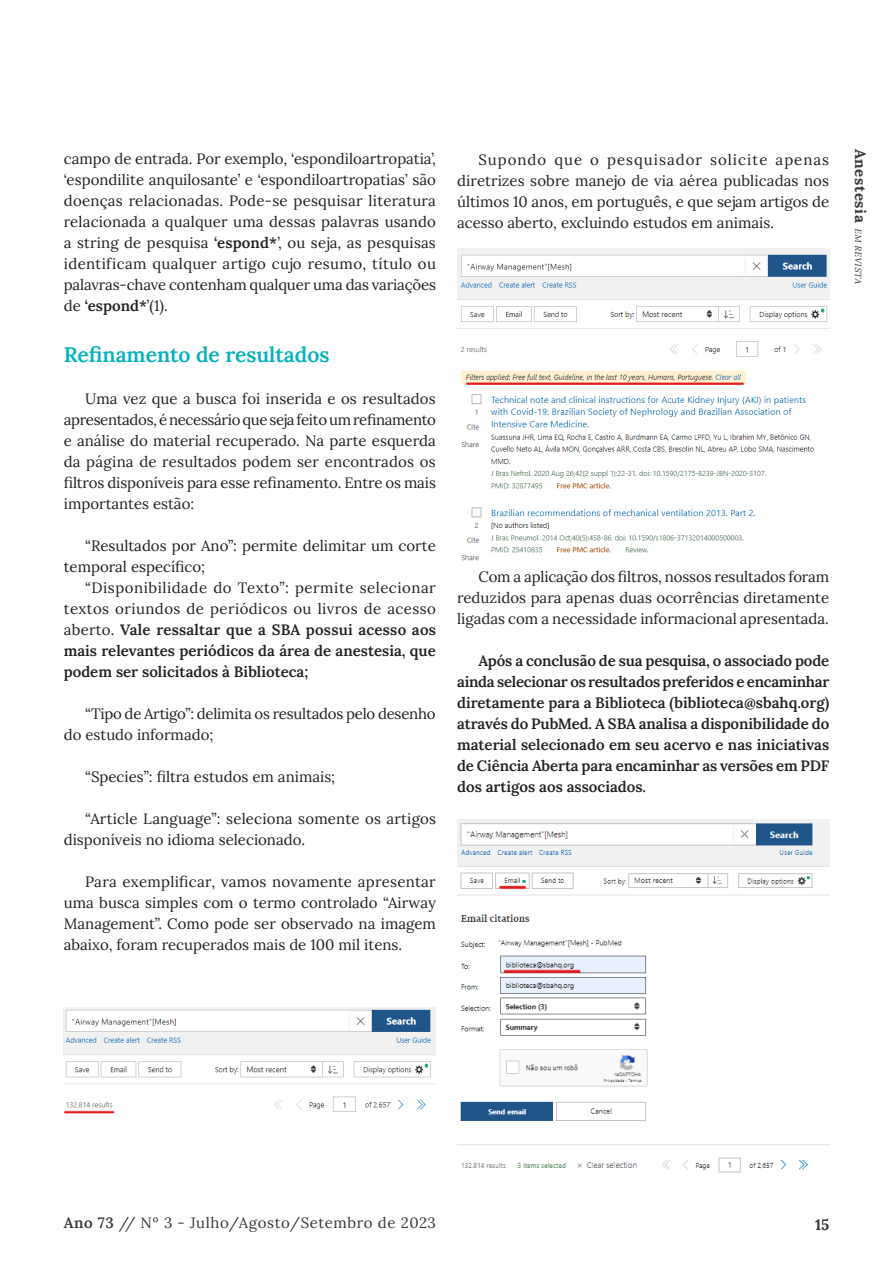
<style>
.page{position:relative;width:893px;height:1263px;background:#fff}
.page>*{position:absolute;margin:0;border:0;box-sizing:border-box;transform-origin:0 0}
.TX{font:600 21px "Lora";color:#00b2bb}
.TX-2{font:15px/21px "Lora";color:#231f20;text-align:justify}
.TX-3{font:600 15px/21px "Lora";color:#231f20;text-align:justify}
.t1{font:15px "Lora";letter-spacing:.04em;color:#373837}
.t2{font:700 15px "Lora";letter-spacing:.04em;color:#373837}
.s1{font-weight:600}
.s2{font-weight:400}
.s3{font-weight:400;font-style:italic;font-size:9px}
</style>
<div class="page">
<img style="left:64px;top:1008px;width:372px;height:106px">
<img style="left:457px;top:249px;width:372px;height:312px">
<img style="left:457px;top:820px;width:372px;height:353px">
<p class="TX-2" style="left:64px;top:147px;width:374px">campo de entrada. Por exemplo, ‘espondiloartropatia’, ‘espondilite anquilosante’ e ‘espondiloartropatias’ são doenças relacionadas. Pode-se pesquisar literatura relacionada a qualquer uma dessas palavras usando a string de pesquisa <span class="s1">‘espond*</span>’, ou seja, as pesquisas identificam qualquer artigo cujo resumo, título ou palavras-chave contenham qualquer uma das variações de <span class="s1">‘espond*</span>’(1).</p>
<p class="TX" style="left:64px;top:339px;width:267px">Refinamento de resultados</p>
<p class="TX-2" style="left:64px;top:387px;width:374px;text-indent:21px">Uma vez que a busca foi inserida e os resultados apresentados, é necessário que seja feito um refinamento e análise do material recuperado. Na parte esquerda da página de resultados podem ser encontrados os filtros disponíveis para esse refinamento. Entre os mais importantes estão:</p>
<p class="TX-2" style="left:64px;top:534px;width:374px;text-indent:21px">“Resultados por Ano”: permite delimitar um corte temporal específico;</p>
<p class="TX-3" style="left:64px;top:576px;width:374px;text-indent:21px"><span class="s2">“Disponibilidade do Texto”: permite selecionar textos oriundos de periódicos ou livros de acesso aberto.</span> Vale ressaltar que a SBA possui acesso aos mais relevantes periódicos da área de anestesia, que podem ser solicitados à Biblioteca;</p>
<p class="TX-2" style="left:64px;top:702px;width:373px;text-indent:21px">“Tipo de Artigo”: delimita os resultados pelo desenho do estudo informado;</p>
<p class="TX-2" style="left:85px;top:765px;width:252px">“Species”: filtra estudos em animais;</p>
<p class="TX-2" style="left:64px;top:807px;width:374px;text-indent:21px">“Article Language”: seleciona somente os artigos disponíveis no idioma selecionado.</p>
<p class="TX-2" style="left:64px;top:870px;width:374px;text-indent:21px">Para exemplificar, vamos novamente apresentar uma busca simples com o termo controlado “Airway Management”. Como pode ser observado na imagem abaixo, foram recuperados mais de 100 mil itens.</p>
<p class="TX-2" style="left:457px;top:149px;width:374px;text-indent:21px">Supondo que o pesquisador solicite apenas diretrizes sobre manejo de via aérea publicadas nos últimos 10 anos, em português, e que sejam artigos de acesso aberto, excluindo estudos em animais.</p>
<p class="TX-2" style="left:457px;top:565px;width:374px;text-indent:21px">Com a aplicação dos filtros, nossos resultados foram reduzidos para apenas duas ocorrências diretamente ligadas com a necessidade informacional apresentada.</p>
<p class="TX-3" style="left:457px;top:649px;width:374px;text-indent:21px">Após a conclusão de sua pesquisa, o associado pode ainda selecionar os resultados preferidos e encaminhar diretamente para a Biblioteca (biblioteca@sbahq.org) através do PubMed. A SBA analisa a disponibilidade do material selecionado em seu acervo e nas iniciativas de Ciência Aberta para encaminhar as versões em PDF dos artigos aos associados.</p>
<p class="t2" style="left:872px;top:149px;width:139px;rotate:90deg">Anestesia <span class="s3">EM REVISTA</span></p>
<p class="t1" style="left:64px;top:1211px;width:374px"><span class="s1">Ano 73</span> // Nº 3 - Julho/Agosto/Setembro de 2023</p>
<p class="t2" style="left:815px;top:1213px;width:16px">15</p>
</div>
